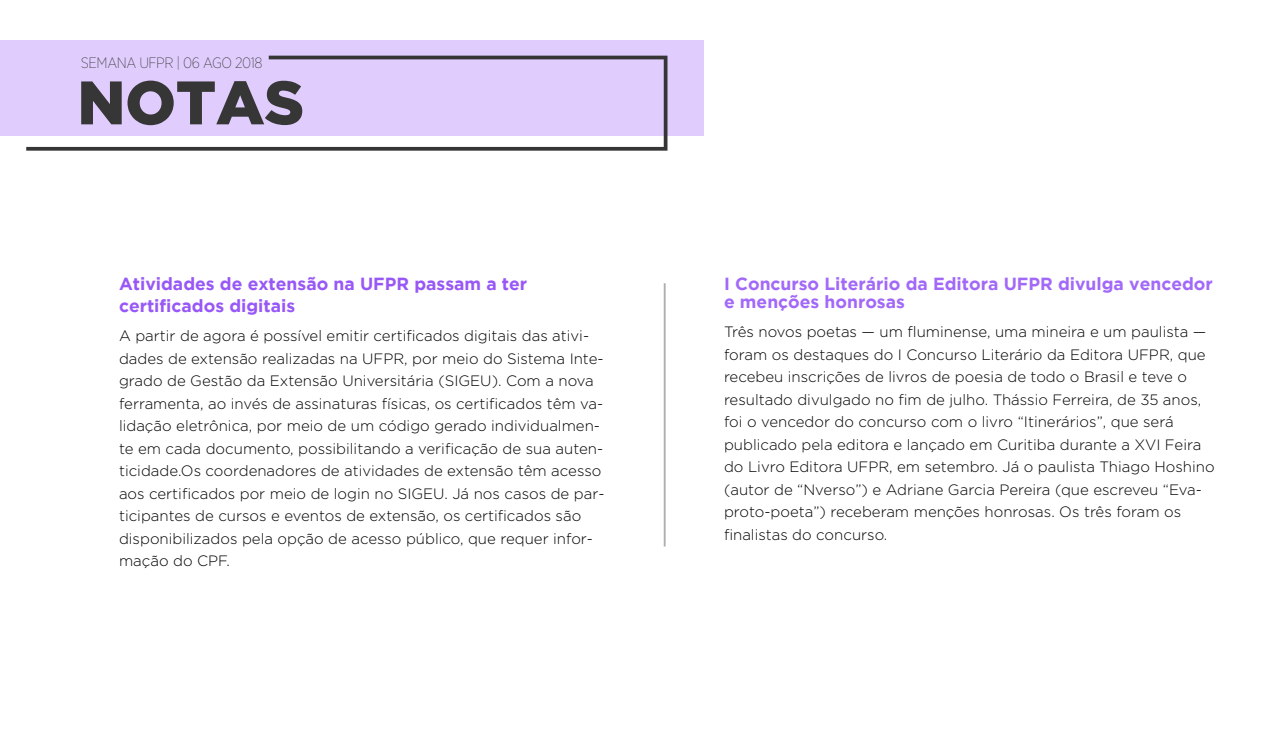
<style>
.page{position:relative;width:1275px;height:744px;background:#fff}
.page>*{position:absolute;margin:0;border:0;box-sizing:border-box;transform-origin:0 0}
.t1{font:900 61.25px "Gotham";letter-spacing:-.005em;color:#363636}
.t2{font:700 17.5px/18.8px "Gotham";color:#a269f8}
.t3{font:700 17.5px/22.5px "Gotham";color:#9858f7}
.t4{font:300 15px/22.5px "Gotham";color:#000}
.t5{font:200 15px "Gotham Narrow";letter-spacing:-.025em;color:#363636}
</style>
<div class="page">
<div style="left:0;top:41px;width:704px;height:95px;background:#e0cdfd"></div>
<svg style="left:26px;top:56px;width:642px;height:95px"></svg>
<hr style="left:664px;top:283px;width:2px;height:263px;background:#aeaeae">
<p class="t5" style="left:81px;top:53px;width:183px">SEMANA UFPR | 06 AGO 2018</p>
<h1 class="t1" style="left:77px;top:67px;width:228px">NOTAS</h1>
<p class="t3" style="left:119px;top:272px;width:410px">Atividades de extensão na UFPR passam a ter certificados digitais</p>
<p class="t4" style="left:119px;top:324px;width:487px">A partir de agora é possível emitir certificados digitais das ativi&shy;dades de extensão realizadas na UFPR, por meio do Sistema Inte&shy;grado de Gestão da Extensão Universitária (SIGEU). Com a nova ferramenta, ao invés de assinaturas físicas, os certificados têm va&shy;lidação eletrônica, por meio de um código gerado individualmen&shy;te em cada documento, possibilitando a verificação de sua auten&shy;ticidade.Os coordenadores de atividades de extensão têm acesso aos certificados por meio de login no SIGEU. Já nos casos de par&shy;ticipantes de cursos e eventos de extensão, os certificados são disponibilizados pela opção de acesso público, que requer infor&shy;mação do CPF.</p>
<p class="t2" style="left:724px;top:274px;width:490px">I Concurso Literário da Editora UFPR divulga vencedor e menções honrosas</p>
<p class="t4" style="left:724px;top:320px;width:492px">Três novos poetas — um fluminense, uma mineira e um paulista — foram os destaques do I Concurso Literário da Editora UFPR, que recebeu inscrições de livros de poesia de todo o Brasil e teve o resultado divulgado no fim de julho. Thássio Ferreira, de 35 anos, foi o vencedor do concurso com o livro “Itinerários”, que será publicado pela editora e lançado em Curitiba durante a XVI Feira do Livro Editora UFPR, em setembro. Já o paulista Thiago Hoshino (autor de “Nverso”) e Adriane Garcia Pereira (que escreveu “Eva&shy;proto-poeta”) receberam menções honrosas. Os três foram os finalistas do concurso.</p>
</div>
